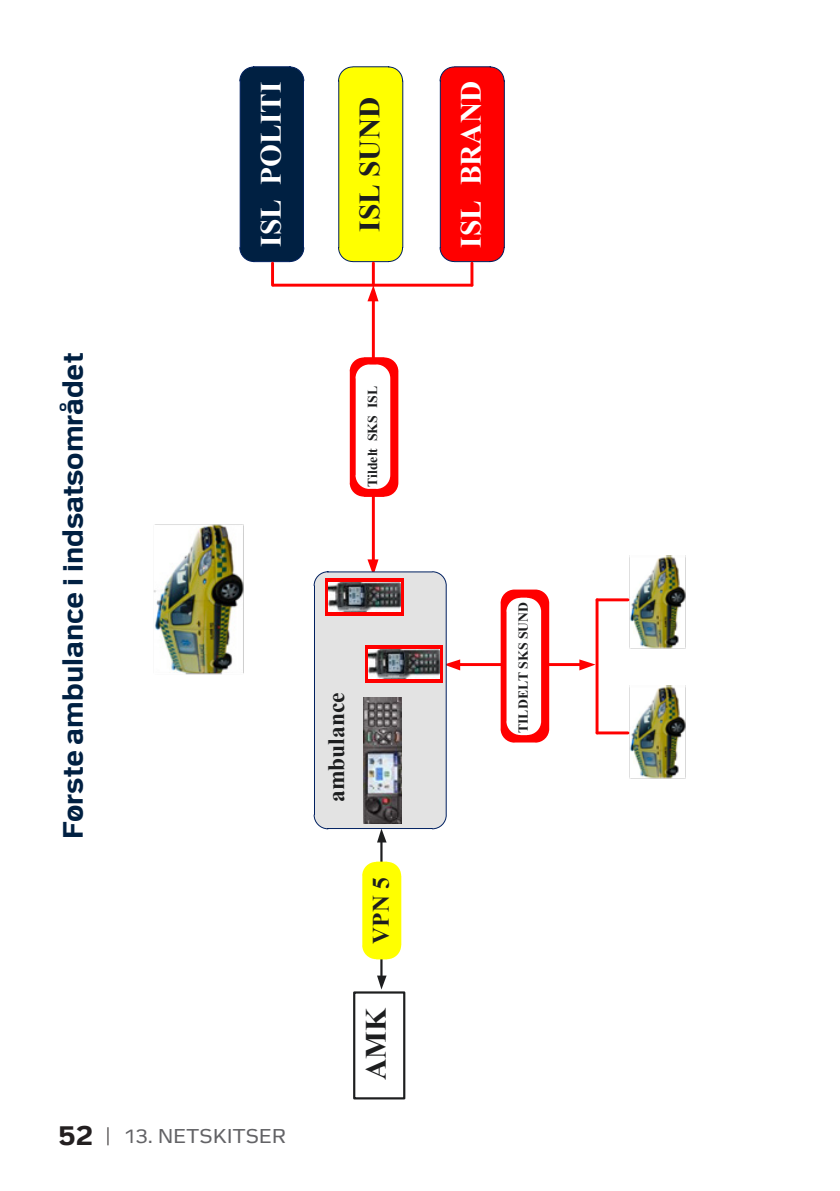
<style>
.page{position:relative;width:840px;height:1191px;background:#fff}
.page>*{position:absolute;margin:0;border:0;box-sizing:border-box;transform-origin:0 0}
.t1{font:700 29.4px "Times New Roman";color:#fff}
.t2{font:700 29.4px "Times New Roman";color:#1d1e1f}
.t3{font:700 28px "Politi";color:#002042}
.t4{font:700 23.6px "Times New Roman";color:#1d1e1f}
.t5{font:20px "Politi";letter-spacing:.015em;color:#636366}
.t6{font:700 13.8px "Times New Roman";color:#1d1e1f}
.s1{font-weight:700;font-size:28px;color:#231f20}
.s2{font-size:24px;color:#231f20}
</style>
<div class="page">
<div style="left:439px;top:67px;width:65px;height:195px;background:#f00"></div>
<div style="left:338px;top:67px;width:65px;height:195px;background:#ff0"></div>
<hr style="left:470px;top:263px;width:3px;height:22px;background:#f00">
<div style="left:239px;top:67px;width:65px;height:195px;background:#002042"></div>
<hr style="left:271px;top:263px;width:3px;height:22px;background:#f00">
<hr style="left:273px;top:284px;width:198px;height:3px;background:#f00">
<hr style="left:458px;top:663px;width:122px;height:3px;background:#f00">
<svg style="left:579px;top:659px;width:16px;height:11px"></svg>
<hr style="left:371px;top:300px;width:3px;height:261px;background:#f00">
<svg style="left:367px;top:286px;width:11px;height:15px"></svg>
<hr style="left:371px;top:263px;width:3px;height:22px;background:#f00">
<img style="left:153px;top:524px;width:91px;height:151px">
<img style="left:627px;top:685px;width:59px;height:94px">
<img style="left:627px;top:555px;width:59px;height:94px">
<hr style="left:595px;top:600px;width:3px;height:133px;background:#f00">
<hr style="left:596px;top:731px;width:31px;height:3px;background:#f00">
<hr style="left:596px;top:598px;width:31px;height:3px;background:#f00">
<div style="left:353px;top:991px;width:52px;height:108px;border:2px solid #1d1e1f"></div>
<hr style="left:380px;top:841px;width:2px;height:136px;background:#1d1e1f">
<svg style="left:377px;top:975px;width:9px;height:14px"></svg>
<svg style="left:314px;top:559px;width:146px;height:283px"></svg>
<svg style="left:362px;top:861px;width:39px;height:98px;background:#fefe0e"></svg>
<svg style="left:500px;top:589px;width:49px;height:153px"></svg>
<svg style="left:349px;top:357px;width:49px;height:140px"></svg>
<h2 class="t3" style="left:58px;top:839px;width:487px;rotate:-90deg">Første ambulance i indsatsområdet</h2>
<p class="t1" style="left:249px;top:247px;width:167px;rotate:-90deg">ISL POLITI</p>
<p class="t5" style="left:58px;top:1125px;width:229px"><span class="s1">52</span> <span class="s2">|</span> 13. NETSKITSER</p>
<p class="t2" style="left:348px;top:232px;width:136px;rotate:-90deg">ISL SUND</p>
<p class="t6" style="left:362px;top:487px;width:102px;rotate:-90deg">Tildelt SKS ISL</p>
<p class="t4" style="left:319px;top:802px;width:111px;rotate:-90deg">ambulance</p>
<p class="t4" style="left:363px;top:943px;width:67px;rotate:-90deg">VPN 5</p>
<p class="t2" style="left:354px;top:1080px;width:74px;rotate:-90deg">AMK</p>
<p class="t1" style="left:449px;top:248px;width:168px;rotate:-90deg">ISL BRAND</p>
<p class="t6" style="left:513px;top:733px;width:133px;rotate:-90deg">TILDELT SKS SUND</p>
</div>
